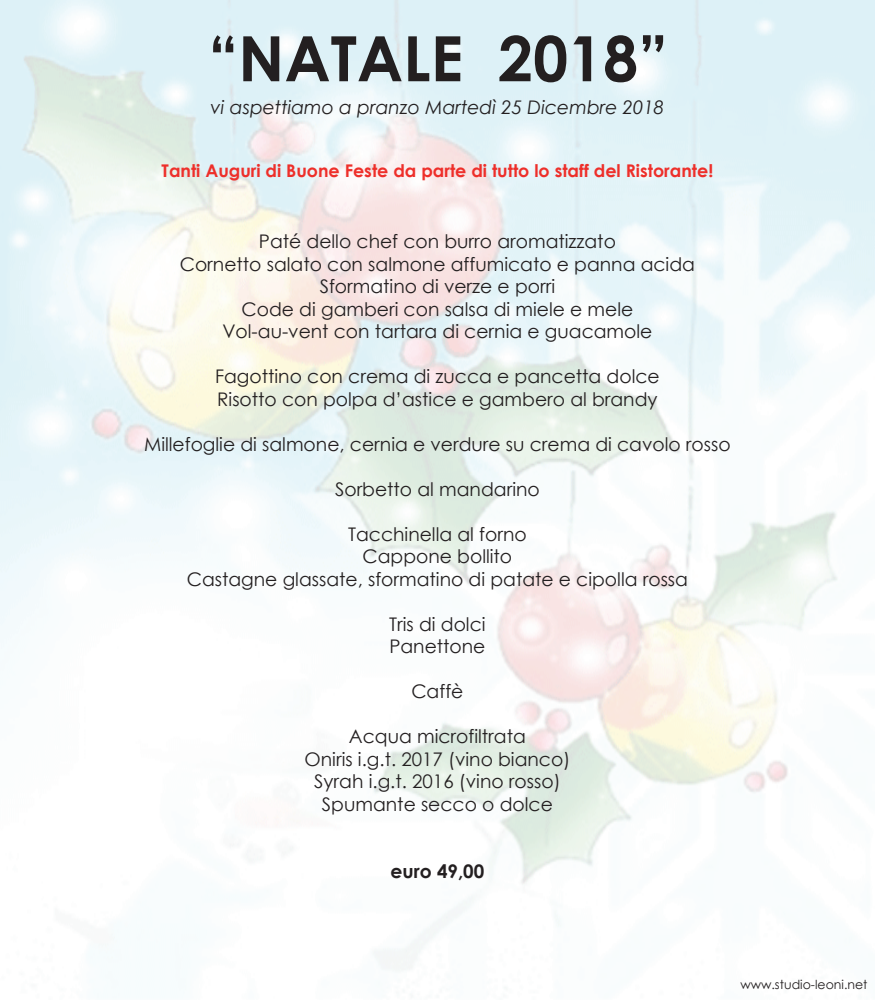
<style>
.page{position:relative;width:875px;height:1000px;background:#fff}
.page>*{position:absolute;margin:0;border:0;box-sizing:border-box;transform-origin:0 0}
.t1{font:700 62.5px "Century Gothic";color:#231f20}
.t2{font:18.75px/22.5px "Century Gothic";color:#231f20;text-align:center}
.t3{font:italic 18.75px "Century Gothic";color:#231f20}
.t4{font:700 18.75px "Century Gothic";color:#231f20}
.t5{font:700 17.5px "Century Gothic";color:#ee2f2a}
.t6{font:12.5px "Century Gothic";color:#231f20}
</style>
<div class="page">
<h1 class="t1" style="left:208px;top:11px;width:461px">“NATALE 2018”</h1>
<p class="t3" style="left:211px;top:94px;width:455px">vi aspettiamo a pranzo Martedì 25 Dicembre 2018</p>
<p class="t5" style="left:162px;top:157px;width:553px">Tanti Auguri di Buone Feste da parte di tutto lo staff del Ristorante!</p>
<p class="t2" style="left:180px;top:230px;width:517px">Paté dello chef con burro aromatizzato<br>Cornetto salato con salmone affumicato e panna acida Sformatino di verze e porri<br>Code di gamberi con salsa di miele e mele<br>Vol-au-vent con tartara di cernia e guacamole</p>
<p class="t2" style="left:215px;top:365px;width:446px;text-align:left">Fagottino con crema di zucca e pancetta dolce<br>Risotto con polpa d’astice e gambero al brandy</p>
<p class="t2" style="left:144px;top:433px;width:588px">Millefoglie di salmone, cernia e verdure su crema di cavolo rosso</p>
<p class="t2" style="left:335px;top:478px;width:206px">Sorbetto al mandarino</p>
<p class="t2" style="left:187px;top:523px;width:503px">Tacchinella al forno<br>Cappone bollito<br>Castagne glassate, sformatino di patate e cipolla rossa</p>
<p class="t2" style="left:389px;top:613px;width:98px;text-align:left">Tris di dolci<br>Panettone</p>
<p class="t2" style="left:411px;top:680px;width:54px">Caffè</p>
<p class="t2" style="left:305px;top:725px;width:267px">Acqua microfiltrata<br>Oniris i.g.t. 2017 (vino bianco)<br>Syrah i.g.t. 2016 (vino rosso)<br>Spumante secco o dolce</p>
<p class="t4" style="left:391px;top:857px;width:95px">euro 49,00</p>
<p class="t6" style="left:740px;top:976px;width:129px">www.studio-leoni.net</p>
</div>
